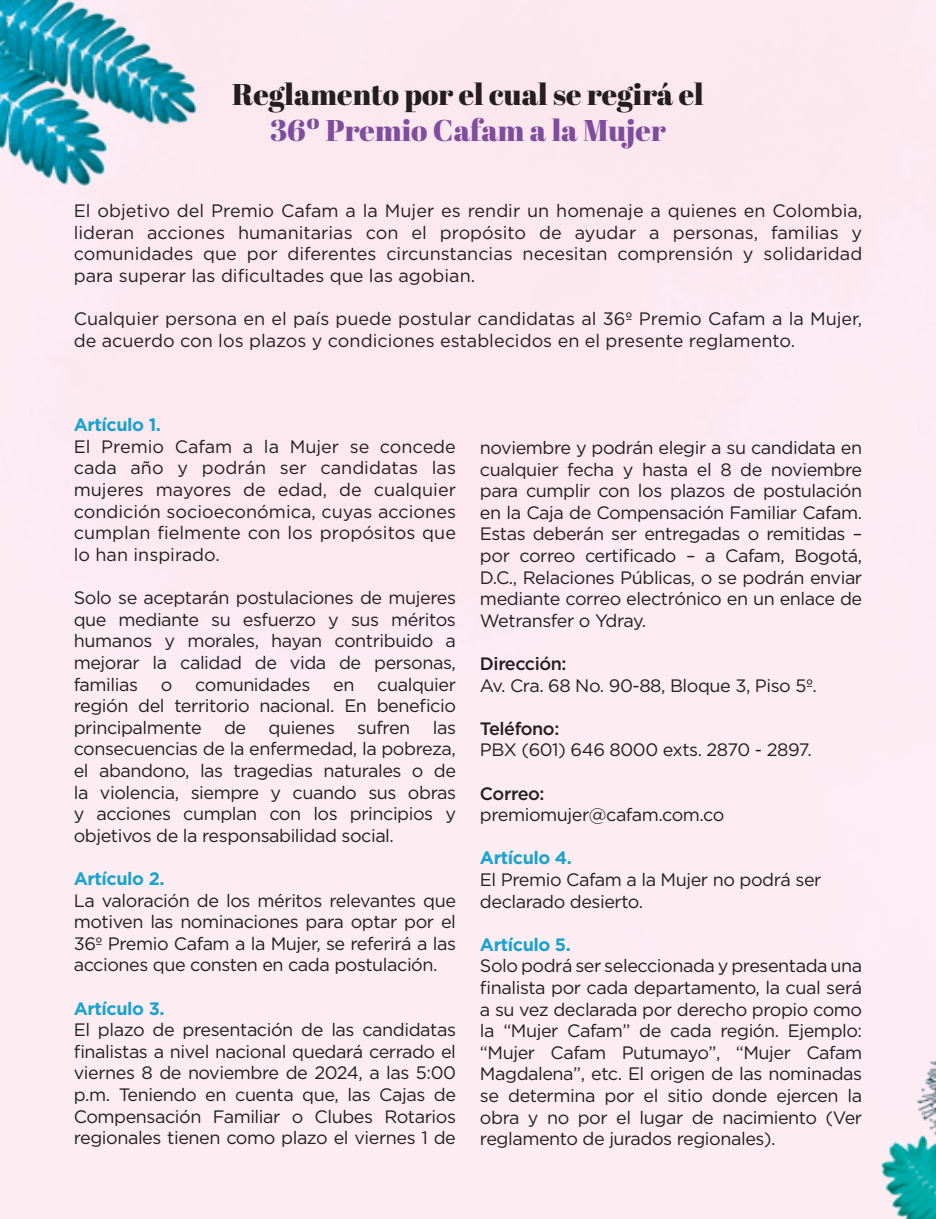
<style>
.page{position:relative;width:936px;height:1219px;background:#fff}
.page>*{position:absolute;margin:0;border:0;box-sizing:border-box;transform-origin:0 0}
.t1{font:30px "Abril Fatface";color:#231f20}
.t2{font:30px "Abril Fatface";color:#7f4d9e}
.t3{font:18px/21.6px "Gotham Pro";letter-spacing:-.025em;color:#231f20;text-align:justify}
.t4{font:18px/21.6px "Gotham Pro";color:#231f20}
.t5{font:700 18px "Gotham Pro";letter-spacing:-.025em;color:#1aa3cf}
.t6{font:500 18px "Gotham Pro";letter-spacing:-.025em;color:#231f20}
</style>
<div class="page">
<img style="left:845px;top:1004px;width:90px;height:215px">
<img style="left:0;top:0;width:207px;height:190px">
<h1 class="t1" style="left:232px;top:74px;width:473px">Reglamento por el cual se regirá el</h1>
<h1 class="t2" style="left:270px;top:110px;width:397px">36º Premio Cafam a la Mujer</h1>
<p class="t3" style="left:74px;top:200px;width:790px">El objetivo del Premio Cafam a la Mujer es rendir un homenaje a quienes en Colombia, lideran acciones humanitarias con el propósito de ayudar a personas, familias y comunidades que por diferentes circunstancias necesitan comprensión y solidaridad para superar las dificultades que las agobian.</p>
<p class="t4" style="left:74px;top:308px;width:790px">Cualquier persona en el país puede postular candidatas al 36º Premio Cafam a la Mujer, de acuerdo con los plazos y condiciones establecidos en el presente reglamento.</p>
<p class="t5" style="left:74px;top:414px;width:89px">Artículo 1.</p>
<p class="t3" style="left:74px;top:436px;width:384px">El Premio Cafam a la Mujer se concede cada año y podrán ser candidatas las mujeres mayores de edad, de cualquier condición socioeconómica, cuyas acciones cumplan fielmente con los propósitos que lo han inspirado.</p>
<p class="t3" style="left:74px;top:587px;width:384px">Solo se aceptarán postulaciones de mujeres que mediante su esfuerzo y sus méritos humanos y morales, hayan contribuido a mejorar la calidad de vida de personas, familias</p>
<p class="t3" style="left:74px;top:673px;width:384px;text-indent:303px">cualquier región del territorio nacional. En beneficio principalmente de quienes sufren las consecuencias de la enfermedad, la pobreza, el abandono, las tragedias naturales o de la violencia, siempre y cuando sus obras y acciones cumplan con los principios y objetivos de la responsabilidad social.</p>
<p class="t5" style="left:74px;top:868px;width:92px">Artículo 2.</p>
<p class="t3" style="left:74px;top:889px;width:384px">La valoración de los méritos relevantes que motiven las nominaciones para optar por el 36º Premio Cafam a la Mujer, se referirá a las acciones que consten en cada postulación.</p>
<p class="t5" style="left:74px;top:998px;width:92px">Artículo 3.</p>
<p class="t3" style="left:74px;top:1019px;width:384px">El plazo de presentación de las candidatas finalistas a nivel nacional quedará cerrado el viernes 8 de noviembre de 2024, a las 5:00 p.m. Teniendo en cuenta que, las Cajas de Compensación Familiar o Clubes Rotarios regionales tienen como plazo el viernes 1 de</p>
<p class="t3" style="left:161px;top:673px;width:13px">o</p>
<p class="t3" style="left:195px;top:673px;width:117px">comunidades</p>
<p class="t3" style="left:333px;top:673px;width:23px">en</p>
<p class="t3" style="left:480px;top:437px;width:384px">noviembre y podrán elegir a su candidata en cualquier fecha y hasta el 8 de noviembre para cumplir con los plazos de postulación en la Caja de Compensación Familiar Cafam.<br>Estas deberán ser entregadas o remitidas – por correo certificado – a Cafam, Bogotá, D.C., Relaciones Públicas, o se podrán enviar mediante correo electrónico en un enlace de Wetransfer o Ydray.</p>
<p class="t6" style="left:480px;top:653px;width:88px">Dirección:</p>
<p class="t3" style="left:480px;top:674px;width:338px">Av. Cra. 68 No. 90-88, Bloque 3, Piso 5º.</p>
<p class="t6" style="left:480px;top:718px;width:81px">Teléfono:</p>
<p class="t3" style="left:480px;top:739px;width:333px">PBX (601) 646 8000 exts. 2870 - 2897.</p>
<p class="t6" style="left:480px;top:783px;width:66px">Correo:</p>
<p class="t3" style="left:480px;top:804px;width:246px">premiomujer@cafam.com.co</p>
<p class="t5" style="left:480px;top:848px;width:93px">Artículo 4.</p>
<p class="t3" style="left:480px;top:869px;width:343px">El Premio Cafam a la Mujer no podrá ser declarado desierto.</p>
<p class="t5" style="left:480px;top:934px;width:92px">Artículo 5.</p>
<p class="t3" style="left:480px;top:955px;width:384px">Solo podrá ser seleccionada y presentada una finalista por cada departamento, la cual será a su vez declarada por derecho propio como la “Mujer Cafam” de cada región. Ejemplo: “Mujer Cafam Putumayo”, “Mujer Cafam Magdalena”, etc. El origen de las nominadas se determina por el sitio donde ejercen la obra y no por el lugar de nacimiento (Ver reglamento de jurados regionales).</p>
</div>
